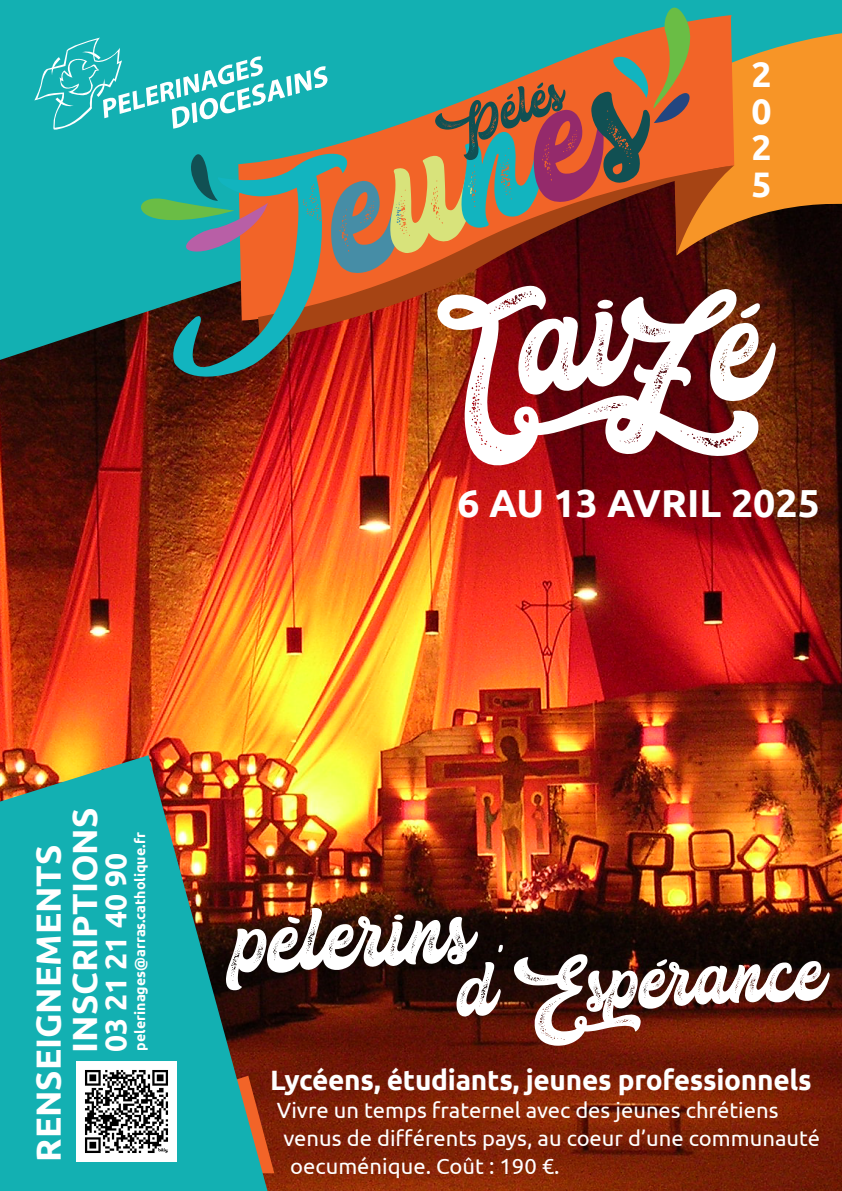
<style>
.page{position:relative;width:842px;height:1191px;background:#fff}
.page>*{position:absolute;margin:0;border:0;box-sizing:border-box;transform-origin:0 0}
.t1{font:255px "Antique Cherry Personal Use";color:#468da6}
.t2{font:114.8px "Antique Cherry Personal Use";color:#fff}
.t3{font:76.1px "Antique Cherry Personal Use";color:#115053}
.t4{font:700 39.1px "Ubuntu";color:#fff}
.t5{font:700 35.5px/36.7px "Ubuntu";color:#fff;text-align:justify}
.t6{font:700 35px "Ubuntu";color:#fff}
.t7{font:700 30px "Ubuntu";color:#fff}
.t8{font:700 28px "Ubuntu";letter-spacing:-.01em;color:#fff}
.t9{font:22px "Ubuntu";color:#fff}
.t10{font:700 14.2px "Ubuntu";color:#fff}
.s1{color:#d8e37b}
.s2{color:#12b4bf}
.s3{color:#942a6b}
.s4{color:#115053}
</style>
<div class="page">
<img style="left:0;top:360px;width:842px;height:831px">
<svg style="left:267px;top:1075px;width:7px;height:98px"></svg>
<svg style="left:0;top:0;width:842px;height:360px;background:#1a8585"></svg>
<img style="left:0;top:755px;width:267px;height:436px">
<svg style="left:238px;top:15px;width:368px;height:150px;background:#788d73"></svg>
<svg style="left:361px;top:165px;width:373px;height:176px;background:#bc471d"></svg>
<svg style="left:165px;top:253px;width:196px;height:134px;background:#735343"></svg>
<svg style="left:34px;top:38px;width:328px;height:215px;background:#3fa9a3"></svg>
<img style="left:77px;top:1061px;width:99px;height:100px">
<svg style="left:606px;top:0;width:236px;height:255px;background:#aa7036"></svg>
<svg style="left:435px;top:271px;width:212px;height:12px;background:#5f0e0a"></svg>
<img style="left:374px;top:283px;width:408px;height:255px">
<h1 class="t1" style="left:296px;top:126px;width:330px;rotate:-19deg">e<span class="s1">u</span><span class="s2">n</span><span class="s3">e</span><span class="s4">s</span></h1>
<h3 class="t3" style="left:425px;top:108px;width:136px;rotate:-20deg">Pélés</h3>
<h3 class="t5" style="left:751px;top:55px;width:22px">2<br>0<br>2<br>5</h3>
<h3 class="t4" style="left:457px;top:479px;width:364px">6 AU 13 AVRIL 2025</h3>
<h3 class="t6" style="left:27px;top:1161px;width:318px;rotate:-90deg">RENSEIGNEMENTS</h3>
<h3 class="t6" style="left:64px;top:1053px;width:246px;rotate:-90deg">INSCRIPTIONS</h3>
<p class="t10" style="left:131px;top:1050px;width:220px;rotate:-90deg">pelerinages@arras.catholique.fr</p>
<h3 class="t7" style="left:98px;top:1052px;width:201px;rotate:-90deg">03 21 21 40 90</h3>
<h2 class="t2" style="left:235px;top:958px;width:590px;rotate:-3deg"><sup>pèlerins</sup>d'Espérance</h2>
<p class="t8" style="left:270px;top:1063px;width:543px">Lycéens, étudiants, jeunes professionnels</p>
<p class="t9" style="left:277px;top:1097px;width:503px">Vivre un temps fraternel avec des jeunes chrétiens</p>
<p class="t9" style="left:284px;top:1124px;width:538px">venus de différents pays, au coeur d’une communauté</p>
<p class="t9" style="left:290px;top:1152px;width:271px">oecuménique. Coût : 190 €.</p>
</div>
